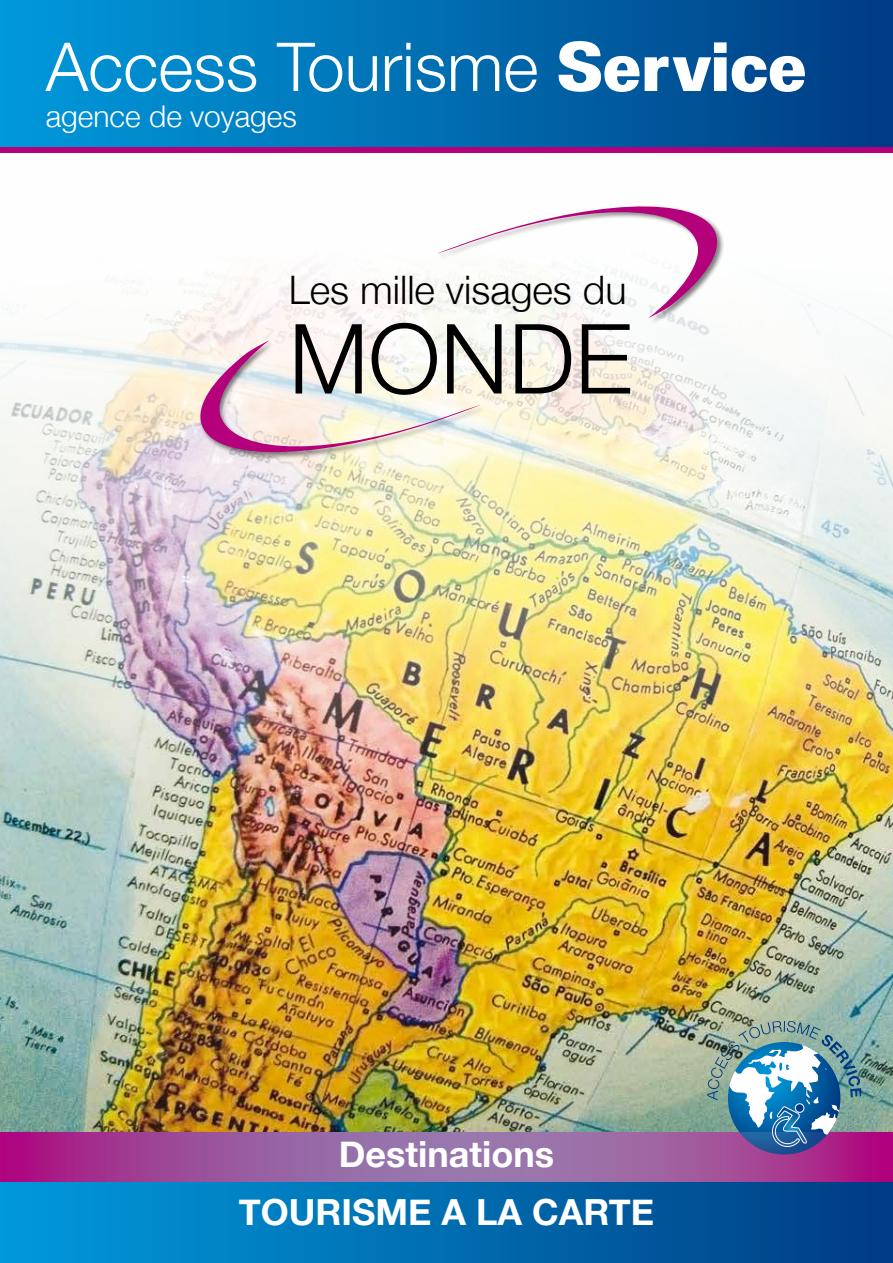
<style>
.page{position:relative;width:893px;height:1263px;background:#fff}
.page>*{position:absolute;margin:0;border:0;box-sizing:border-box;transform-origin:0 0}
.t1{font:300 96.9px "Helvetica Neue";color:#000}
.t2{font:300 67.5px "Helvetica Neue";color:#fff}
.t3{font:300 39.3px "Helvetica Neue";color:#000}
.t4{font:700 36px/58.5px "Helvetica Neue";color:#fff;text-align:center}
.t5{font:300 30px "Helvetica Neue";color:#fff}
.s1{font-family:"Ultimate";font-weight:700}
</style>
<div class="page">
<img style="left:0;top:270px;width:893px;height:862px">
<div style="left:0;top:0;width:893px;height:149px;background:linear-gradient(to right,#009bdc,#003d83)"></div>
<div style="left:0;top:1132px;width:893px;height:131px;background:linear-gradient(to right,#009bdc,#023c83)"></div>
<div style="left:0;top:148px;width:893px;height:5px;background:#b5007c"></div>
<img style="left:707px;top:1021px;width:155px;height:111px">
<div style="left:795px;top:1103px;width:9px;height:10px;border:1px solid #fff;border-radius:50%"></div>
<svg style="left:0;top:1132px;width:883px;height:49px"></svg>
<div style="left:436px;top:205px;width:289px;height:121px;background:#000;opacity:.5"></div>
<svg style="left:408px;top:205px;width:314px;height:113px"></svg>
<svg style="left:195px;top:340px;width:315px;height:125px"></svg>
<h2 class="t2" style="left:46px;top:12px;width:762px">Access Tourisme <span class="s1">Service</span></h2>
<p class="t5" style="left:46px;top:92px;width:253px">agence de voyages</p>
<p class="t3" style="left:289px;top:259px;width:339px">Les mille visages du</p>
<h1 class="t1" style="left:289px;top:281px;width:345px">MONDE</h1>
<p class="t4" style="left:239px;top:1125px;width:417px">Destinations<br>TOURISME A LA CARTE</p>
</div>
